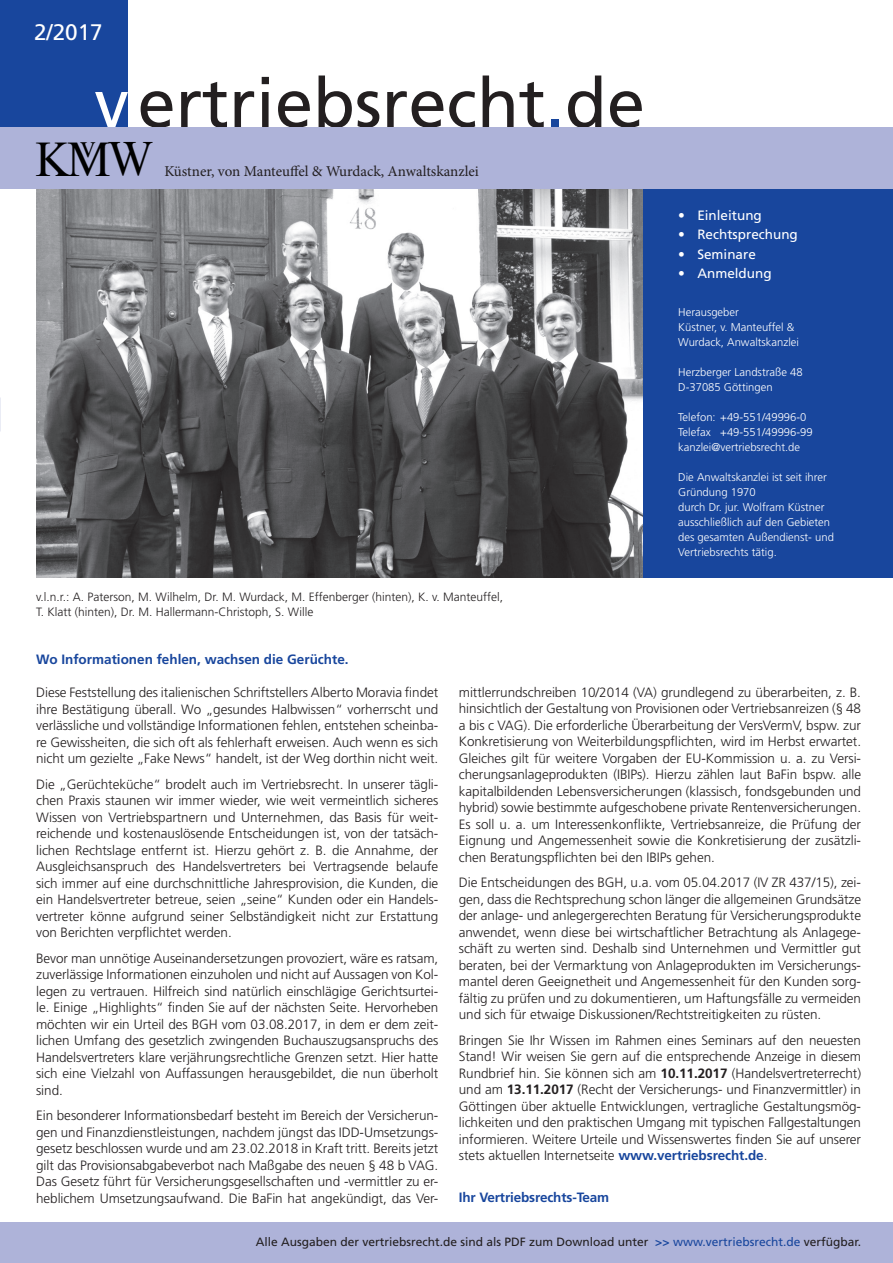
<style>
.page{position:relative;width:893px;height:1263px;background:#fff}
.page>*{position:absolute;margin:0;border:0;box-sizing:border-box;transform-origin:0 0}
.t1{font:68.7px "Frutiger";color:#231f20}
.t2{font:50.4px "Times New Roman";color:#000}
.t3{font:33px "Times New Roman";color:#000;scale:.94 1}
.t4{font:22.5px "Frutiger";color:#fff}
.t5{font:15px "Minion Pro";letter-spacing:-.005em;color:#231f20}
.t6{font:300 13.5px/16.5px "Frutiger";letter-spacing:-.005em;color:#231f20;text-align:justify}
.t7{font:700 13.5px "Frutiger";color:#18469d}
.t8{font:13.5px/19.5px "Frutiger";color:#fff}
.t9{font:300 12px/15px "Frutiger";color:#231f20}
.t10{font:12px "Frutiger";color:#231f20}
.t11{font:300 11.25px/15px "Frutiger";color:#fff}
.s1{color:#fff}
.s2{color:#18469d}
.s3{font-size:49.8px}
.s4{font-weight:700}
.s5{font-weight:700;color:#18469d}
</style>
<div class="page">
<div style="left:0;top:1222px;width:893px;height:41px;background:#aeb3d9"></div>
<img style="left:36px;top:189px;width:607px;height:389px">
<div style="left:643px;top:187px;width:250px;height:391px;background:#18469d"></div>
<div style="left:0;top:0;width:128px;height:130px;background:#18469d"></div>
<div style="left:0;top:128px;width:893px;height:61px;background:#aeb3d9"></div>
<h3 class="t4" style="left:34px;top:19px;width:70px">2/2017</h3>
<h1 class="t1" style="left:94px;top:63px;width:552px"><span class="s1">v</span> ertriebsrecht<span class="s2">.</span>de</h1>
<h2 class="t2" style="left:36px;top:129px;width:77px">KM</h2>
<h3 class="t3" style="left:80px;top:126px;width:79px">v <span class="s3">W</span></h3>
<p class="t5" style="left:165px;top:161px;width:316px">Küstner, von Manteuffel &amp; Wurdack, Anwaltskanzlei</p>
<p class="t8" style="left:678px;top:205px;width:8px;text-align:justify">• • • •</p>
<p class="t8" style="left:697px;top:205px;width:102px">Einleitung<br>Rechtsprechung<br>Seminare<br>Anmeldung</p>
<p class="t11" style="left:678px;top:305px;width:122px">Herausgeber<br>Küstner, v. Manteuffel &amp;<br>Wurdack, Anwaltskanzlei</p>
<p class="t11" style="left:678px;top:365px;width:126px">Herzberger Landstraße 48<br>D-37085 Göttingen</p>
<p class="t11" style="left:678px;top:410px;width:136px">Telefon: +49-551/49996-0<br>Telefax +49-551/49996-99 kanzlei@vertriebsrecht.de</p>
<p class="t11" style="left:678px;top:470px;width:157px">Die Anwaltskanzlei ist seit ihrer<br>Gründung 1970<br>durch Dr. jur. Wolfram Küstner ausschließlich auf den Gebieten des gesamten Außendienst- und<br>Vertriebsrechts tätig.</p>
<p class="t9" style="left:36px;top:589px;width:468px">v.l.n.r.: A. Paterson, M. Wilhelm, Dr. M. Wurdack, M. Effenberger (hinten), K. v. Manteuffel,<br>T. Klatt (hinten), Dr. M. Hallermann-Christoph, S. Wille</p>
<p class="t7" style="left:36px;top:652px;width:314px">Wo Informationen fehlen, wachsen die Gerüchte.</p>
<p class="t6" style="left:36px;top:684px;width:404px">Diese Feststellung des italienischen Schriftstellers Alberto Moravia findet ihre Bestätigung überall. Wo „gesundes Halbwissen“ vorherrscht und verlässliche und vollständige Informationen fehlen, entstehen scheinba&shy;re Gewissheiten, die sich oft als fehlerhaft erweisen. Auch wenn es sich nicht um gezielte „Fake News“ handelt, ist der Weg dorthin nicht weit.</p>
<p class="t6" style="left:36px;top:776px;width:404px">Die „Gerüchteküche“ brodelt auch im Vertriebsrecht. In unserer tägli&shy;chen Praxis staunen wir immer wieder, wie weit vermeintlich sicheres Wissen von Vertriebspartnern und Unternehmen, das Basis für weit&shy;reichende und kostenauslösende Entscheidungen ist, von der tatsäch&shy;lichen Rechtslage entfernt ist. Hierzu gehört z. B. die Annahme, der Ausgleichsanspruch des Handelsvertreters bei Vertragsende belaufe sich immer auf eine durchschnittliche Jahresprovision, die Kunden, die ein Handelsvertreter betreue, seien „seine“ Kunden oder ein Handels&shy;vertreter könne aufgrund seiner Selbständigkeit nicht zur Erstattung von Berichten verpflichtet werden.</p>
<p class="t6" style="left:36px;top:950px;width:404px">Bevor man unnötige Auseinandersetzungen provoziert, wäre es ratsam, zuverlässige Informationen einzuholen und nicht auf Aussagen von Kol&shy;legen zu vertrauen. Hilfreich sind natürlich einschlägige Gerichtsurtei&shy;le. Einige „Highlights“ finden Sie auf der nächsten Seite. Hervorheben möchten wir ein Urteil des BGH vom 03.08.2017, in dem er dem zeit&shy;lichen Umfang des gesetzlich zwingenden Buchauszugsanspruchs des Handelsvertreters klare verjährungsrechtliche Grenzen setzt. Hier hatte sich eine Vielzahl von Auffassungen herausgebildet, die nun überholt sind.</p>
<p class="t6" style="left:36px;top:1107px;width:404px">Ein besonderer Informationsbedarf besteht im Bereich der Versicherun&shy;gen und Finanzdienstleistungen, nachdem jüngst das IDD-Umsetzungs&shy;gesetz beschlossen wurde und am 23.02.2018 in Kraft tritt. Bereits jetzt gilt das Provisionsabgabeverbot nach Maßgabe des neuen § 48 b VAG.<br>Das Gesetz führt für Versicherungsgesellschaften und -vermittler zu er&shy;heblichem Umsetzungsaufwand. Die BaFin hat angekündigt, das Ver-</p>
<p class="t6" style="left:459px;top:684px;width:404px">mittlerrundschreiben 10/2014 (VA) grundlegend zu überarbeiten, z. B. hinsichtlich der Gestaltung von Provisionen oder Vertriebsanreizen (§ 48 a bis c VAG). Die erforderliche Überarbeitung der VersVermV, bspw. zur Konkretisierung von Weiterbildungspflichten, wird im Herbst erwartet.<br>Gleiches gilt für weitere Vorgaben der EU-Kommission u. a. zu Versi&shy;cherungsanlageprodukten (IBIPs). Hierzu zählen laut BaFin bspw. alle kapitalbildenden Lebensversicherungen (klassisch, fondsgebunden und hybrid) sowie bestimmte aufgeschobene private Rentenversicherungen.<br>Es soll u. a. um Interessenkonflikte, Vertriebsanreize, die Prüfung der Eignung und Angemessenheit sowie die Konkretisierung der zusätzli&shy;chen Beratungspflichten bei den IBIPs gehen.</p>
<p class="t6" style="left:459px;top:874px;width:404px">Die Entscheidungen des BGH, u.a. vom 05.04.2017 (IV ZR 437/15), zei&shy;gen, dass die Rechtsprechung schon länger die allgemeinen Grundsätze der anlage- und anlegergerechten Beratung für Versicherungsprodukte anwendet, wenn diese bei wirtschaftlicher Betrachtung als Anlagege&shy;schäft zu werten sind. Deshalb sind Unternehmen und Vermittler gut beraten, bei der Vermarktung von Anlageprodukten im Versicherungs&shy;mantel deren Geeignetheit und Angemessenheit für den Kunden sorg&shy;fältig zu prüfen und zu dokumentieren, um Haftungsfälle zu vermeiden und sich für etwaige Diskussionen/Rechtstreitigkeiten zu rüsten.</p>
<p class="t6" style="left:459px;top:1032px;width:404px">Bringen Sie Ihr Wissen im Rahmen eines Seminars auf den neuesten Stand! Wir weisen Sie gern auf die entsprechende Anzeige in diesem Rundbrief hin. Sie können sich am <span class="s4">10.11.2017</span> (Handelsvertreterrecht) und am <span class="s4">13.11.2017</span> (Recht der Versicherungs- und Finanzvermittler) in Göttingen über aktuelle Entwicklungen, vertragliche Gestaltungsmög&shy;lichkeiten und den praktischen Umgang mit typischen Fallgestaltungen informieren. Weitere Urteile und Wissenswertes finden Sie auf unserer stets aktuellen Internetseite <span class="s5">www.vertriebsrecht.de</span>.</p>
<p class="t7" style="left:459px;top:1190px;width:152px">Ihr Vertriebsrechts-Team</p>
<p class="t10" style="left:256px;top:1235px;width:607px">Alle Ausgaben der vertriebsrecht.de sind als PDF zum Download unter <span class="s5">&gt;&gt;</span> <span class="s2">www.vertriebsrecht.de</span> verfügbar.</p>
</div>
